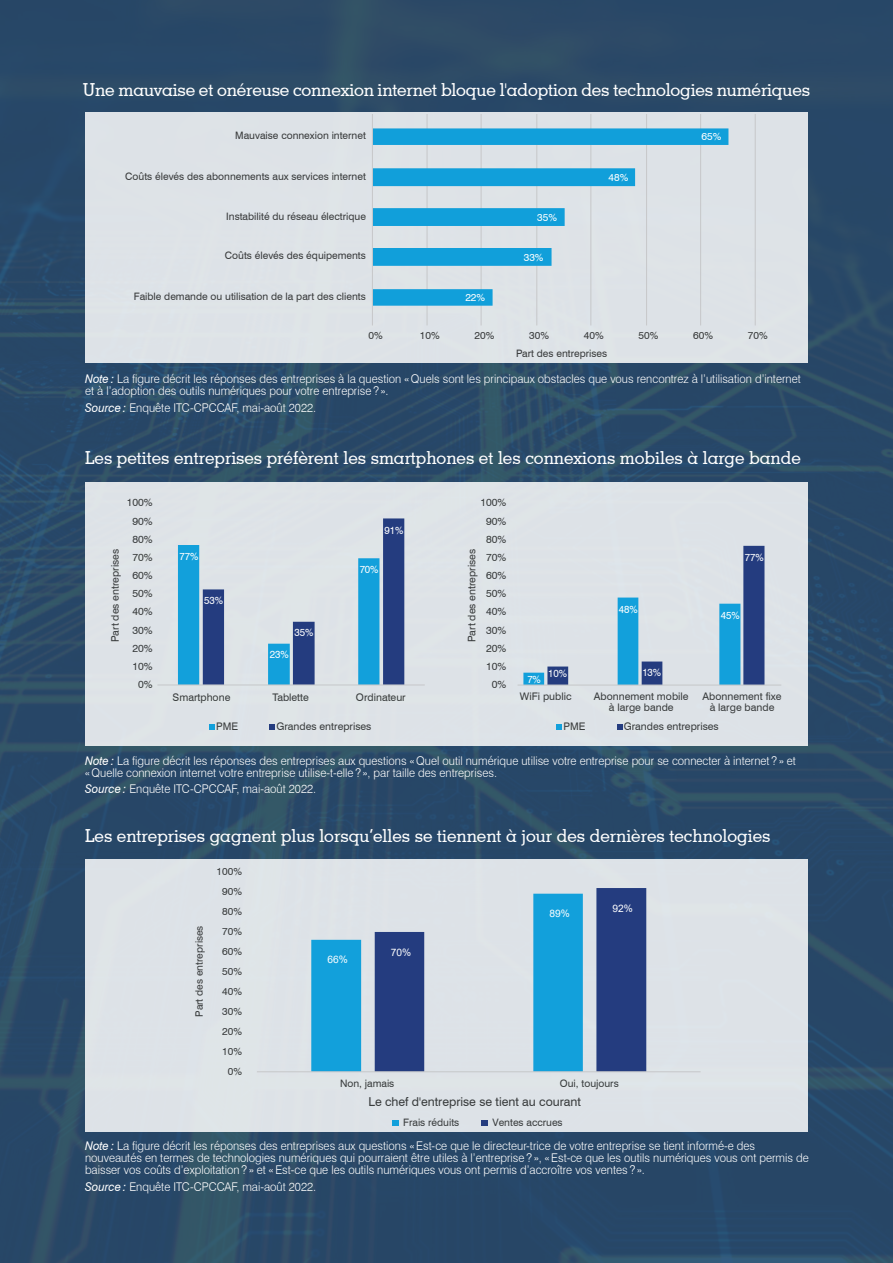
<style>
.page{position:relative;width:893px;height:1263px;background:#fff}
.page>*{position:absolute;margin:0;border:0;box-sizing:border-box;transform-origin:0 0}
.Figure_title_white{font:500 18px "Geometric Slab 703 BT";color:#fff}
.t1{font:12.3px "Swiss 721 BT";color:#383b3c}
.Notes_Sources_Grey{font:300 12px/12px "Swiss 721 BT";color:#fff;scale:.95 1}
.t2{font:10.5px/11.1px "Swiss 721 BT";color:#383b3c;text-align:center}
.t3{font:10.5px "Swiss 721 BT";letter-spacing:-.01em;color:#fff;scale:.94 1}
.t4{font:10.2px "Swiss 721 BT";color:#37393a}
.t5{font:10.2px "Swiss 721 BT";color:#383b3c}
.t6{font:10.2px "Swiss 721 BT";color:#fff}
.t7{font:10.2px "Arial";color:#fff}
.s1{font-weight:400;font-style:italic}
</style>
<div class="page">
<img style="left:0;top:0;width:893px;height:1263px">
<div style="left:85px;top:112px;width:723px;height:250px;background:#dde2e7"></div>
<div style="left:85px;top:859px;width:723px;height:272px;background:#dde2e7"></div>
<svg style="left:311px;top:932px;width:64px;height:139px;fill:#12a0db"></svg>
<svg style="left:375px;top:888px;width:271px;height:183px"></svg>
<hr style="left:257px;top:1071px;width:444px;height:1px;background:#c7c8ca">
<svg style="left:392px;top:1120px;width:7px;height:5px"></svg>
<svg style="left:482px;top:1120px;width:6px;height:5px"></svg>
<hr style="left:427px;top:115px;width:1px;height:210px;background:#c7c8ca">
<hr style="left:481px;top:115px;width:1px;height:210px;background:#c7c8ca">
<hr style="left:536px;top:115px;width:1px;height:210px;background:#c7c8ca">
<hr style="left:590px;top:115px;width:1px;height:210px;background:#c7c8ca">
<hr style="left:646px;top:115px;width:1px;height:210px;background:#c7c8ca">
<hr style="left:700px;top:115px;width:1px;height:210px;background:#c7c8ca">
<hr style="left:755px;top:115px;width:1px;height:210px;background:#c7c8ca">
<svg style="left:373px;top:128px;width:355px;height:178px"></svg>
<hr style="left:372px;top:115px;width:1px;height:210px;background:#c7c8ca">
<div style="left:85px;top:482px;width:723px;height:263px;background:#dde3e7"></div>
<svg style="left:178px;top:518px;width:226px;height:166px"></svg>
<hr style="left:157px;top:684px;width:268px;height:1px;background:#c7c8ca">
<svg style="left:523px;top:546px;width:241px;height:138px"></svg>
<hr style="left:517px;top:684px;width:264px;height:2px;background:#c7c8ca">
<svg style="left:557px;top:724px;width:5px;height:6px"></svg>
<svg style="left:617px;top:724px;width:5px;height:6px"></svg>
<svg style="left:210px;top:724px;width:5px;height:6px"></svg>
<svg style="left:270px;top:724px;width:5px;height:6px"></svg>
<p class="Figure_title_white" style="left:83px;top:78px;width:729px">Une mauvaise et onéreuse connexion internet bloque l'adoption des technologies numériques</p>
<p class="t4" style="left:235px;top:130px;width:132px">Mauvaise connexion internet</p>
<p class="t6" style="left:701px;top:131px;width:21px">65%</p>
<p class="t4" style="left:125px;top:170px;width:242px">Coûts élevés des abonnements aux services internet</p>
<p class="t6" style="left:608px;top:171px;width:21px">48%</p>
<p class="t4" style="left:226px;top:210px;width:141px">Instabilité du réseau électrique</p>
<p class="t6" style="left:537px;top:211px;width:21px">35%</p>
<p class="t4" style="left:225px;top:249px;width:142px">Coûts élevés des équipements</p>
<p class="t6" style="left:524px;top:251px;width:21px">33%</p>
<p class="t4" style="left:134px;top:290px;width:234px">Faible demande ou utilisation de la part des clients</p>
<p class="t6" style="left:465px;top:291px;width:21px">22%</p>
<p class="t4" style="left:369px;top:330px;width:16px">0%</p>
<p class="t4" style="left:420px;top:330px;width:21px">10%</p>
<p class="t4" style="left:475px;top:330px;width:21px">20%</p>
<p class="t4" style="left:529px;top:330px;width:21px">30%</p>
<p class="t4" style="left:584px;top:330px;width:21px">40%</p>
<p class="t4" style="left:639px;top:330px;width:21px">50%</p>
<p class="t4" style="left:693px;top:330px;width:21px">60%</p>
<p class="t4" style="left:748px;top:329px;width:21px">70%</p>
<p class="t4" style="left:516px;top:347px;width:93px">Part des entreprises</p>
<p class="Notes_Sources_Grey" style="left:85px;top:373px;width:755px"><span class="s1">Note :</span> La figure décrit les réponses des entreprises à la question « Quels sont les principaux obstacles que vous rencontrez à l’utilisation d’internet et à l’adoption des outils numériques pour votre entreprise ? ».</p>
<p class="Notes_Sources_Grey" style="left:85px;top:401px;width:245px"><span class="s1">Source :</span> Enquête ITC-CPCCAF, mai-août 2022.</p>
<p class="Figure_title_white" style="left:85px;top:447px;width:717px">Les petites entreprises préfèrent les smartphones et les connexions mobiles à large bande</p>
<p class="t2" style="left:127px;top:497px;width:28px">100%</p>
<p class="t2" style="left:480px;top:497px;width:28px">100%</p>
<p class="t2" style="left:132px;top:515px;width:22px">90%</p>
<p class="t2" style="left:132px;top:533px;width:22px">80%</p>
<p class="t3" style="left:384px;top:523px;width:22px">91%</p>
<p class="t2" style="left:486px;top:515px;width:22px">90%</p>
<p class="t2" style="left:486px;top:533px;width:22px">80%</p>
<p class="t2" style="left:110px;top:642px;width:95px;rotate:-90deg">Part des entreprises</p>
<p class="t2" style="left:466px;top:642px;width:95px;rotate:-90deg">Part des entreprises</p>
<p class="t3" style="left:179px;top:549px;width:22px">77%</p>
<p class="t2" style="left:132px;top:551px;width:22px">70%</p>
<p class="t3" style="left:360px;top:563px;width:22px">70%</p>
<p class="t2" style="left:132px;top:570px;width:22px">60%</p>
<p class="t2" style="left:132px;top:588px;width:22px">50%</p>
<p class="t3" style="left:204px;top:594px;width:22px">53%</p>
<p class="t2" style="left:132px;top:606px;width:22px">40%</p>
<p class="t2" style="left:132px;top:624px;width:22px">30%</p>
<p class="t3" style="left:295px;top:626px;width:22px">35%</p>
<p class="t2" style="left:486px;top:551px;width:22px">70%</p>
<p class="t2" style="left:486px;top:570px;width:22px">60%</p>
<p class="t2" style="left:486px;top:588px;width:22px">50%</p>
<p class="t2" style="left:486px;top:606px;width:22px">40%</p>
<p class="t2" style="left:486px;top:624px;width:22px">30%</p>
<p class="t3" style="left:619px;top:602px;width:22px">48%</p>
<p class="t3" style="left:745px;top:551px;width:22px">77%</p>
<p class="t3" style="left:721px;top:608px;width:22px">45%</p>
<p class="t2" style="left:132px;top:642px;width:22px">20%</p>
<p class="t3" style="left:270px;top:648px;width:22px">23%</p>
<p class="t2" style="left:486px;top:642px;width:22px">20%</p>
<p class="t2" style="left:132px;top:660px;width:22px">10%</p>
<p class="t2" style="left:138px;top:679px;width:16px">0%</p>
<p class="t2" style="left:486px;top:660px;width:22px">10%</p>
<p class="t2" style="left:492px;top:679px;width:16px">0%</p>
<p class="t3" style="left:527px;top:672px;width:16px">7%</p>
<p class="t3" style="left:548px;top:667px;width:22px">10%</p>
<p class="t3" style="left:642px;top:666px;width:22px">13%</p>
<p class="t2" style="left:173px;top:691px;width:59px">Smartphone</p>
<p class="t2" style="left:273px;top:691px;width:38px">Tablette</p>
<p class="t2" style="left:356px;top:691px;width:51px">Ordinateur</p>
<p class="t2" style="left:520px;top:691px;width:53px">WiFi public</p>
<p class="t2" style="left:594px;top:691px;width:96px">Abonnement mobile à large bande</p>
<p class="t2" style="left:703px;top:691px;width:80px">Abonnement fixe à large bande</p>
<p class="t2" style="left:216px;top:721px;width:23px">PME</p>
<p class="t2" style="left:276px;top:721px;width:97px">Grandes entreprises</p>
<p class="t2" style="left:563px;top:721px;width:23px">PME</p>
<p class="t2" style="left:624px;top:721px;width:97px">Grandes entreprises</p>
<p class="Notes_Sources_Grey" style="left:85px;top:754px;width:750px"><span class="s1">Note :</span> La figure décrit les réponses des entreprises aux questions « Quel outil numérique utilise votre entreprise pour se connecter à internet ? » et « Quelle connexion internet votre entreprise utilise-t-elle ? », par taille des entreprises.</p>
<p class="Notes_Sources_Grey" style="left:85px;top:782px;width:245px"><span class="s1">Source :</span> Enquête ITC-CPCCAF, mai-août 2022.</p>
<p class="Figure_title_white" style="left:85px;top:824px;width:687px">Les entreprises gagnent plus lorsqu’elles se tiennent à jour des dernières technologies</p>
<p class="t5" style="left:217px;top:865px;width:27px">100%</p>
<p class="t5" style="left:193px;top:1017px;width:93px;rotate:-90deg">Part des entreprises</p>
<p class="t5" style="left:222px;top:885px;width:21px">90%</p>
<p class="t5" style="left:222px;top:905px;width:21px">80%</p>
<p class="t5" style="left:222px;top:925px;width:21px">70%</p>
<p class="t5" style="left:222px;top:945px;width:21px">60%</p>
<p class="t5" style="left:222px;top:965px;width:21px">50%</p>
<p class="t5" style="left:222px;top:985px;width:21px">40%</p>
<p class="t5" style="left:222px;top:1005px;width:21px">30%</p>
<p class="t5" style="left:222px;top:1025px;width:21px">20%</p>
<p class="t5" style="left:222px;top:1045px;width:21px">10%</p>
<p class="t5" style="left:228px;top:1065px;width:16px">0%</p>
<p class="t7" style="left:328px;top:953px;width:22px">66%</p>
<p class="t7" style="left:391px;top:945px;width:22px">70%</p>
<p class="t7" style="left:549px;top:907px;width:22px">89%</p>
<p class="t7" style="left:613px;top:901px;width:22px">92%</p>
<p class="t5" style="left:340px;top:1077px;width:56px">Non, jamais</p>
<p class="t5" style="left:560px;top:1077px;width:60px">Oui, toujours</p>
<p class="t5" style="left:403px;top:1116px;width:58px">Frais réduits</p>
<p class="t5" style="left:492px;top:1116px;width:72px">Ventes accrues</p>
<p class="t1" style="left:368px;top:1094px;width:214px">Le chef d'entreprise se tient au courant</p>
<p class="Notes_Sources_Grey" style="left:85px;top:1140px;width:763px"><span class="s1">Note :</span> La figure décrit les réponses des entreprises aux questions « Est-ce que le directeur-trice de votre entreprise se tient informé-e des nouveautés en termes de technologies numériques qui pourraient être utiles à l’entreprise ? », « Est-ce que les outils numériques vous ont permis de baisser vos coûts d’exploitation ? » et « Est-ce que les outils numériques vous ont permis d’accroître vos ventes ? ».</p>
<p class="Notes_Sources_Grey" style="left:85px;top:1180px;width:245px"><span class="s1">Source :</span> Enquête ITC-CPCCAF, mai-août 2022.</p>
</div>
